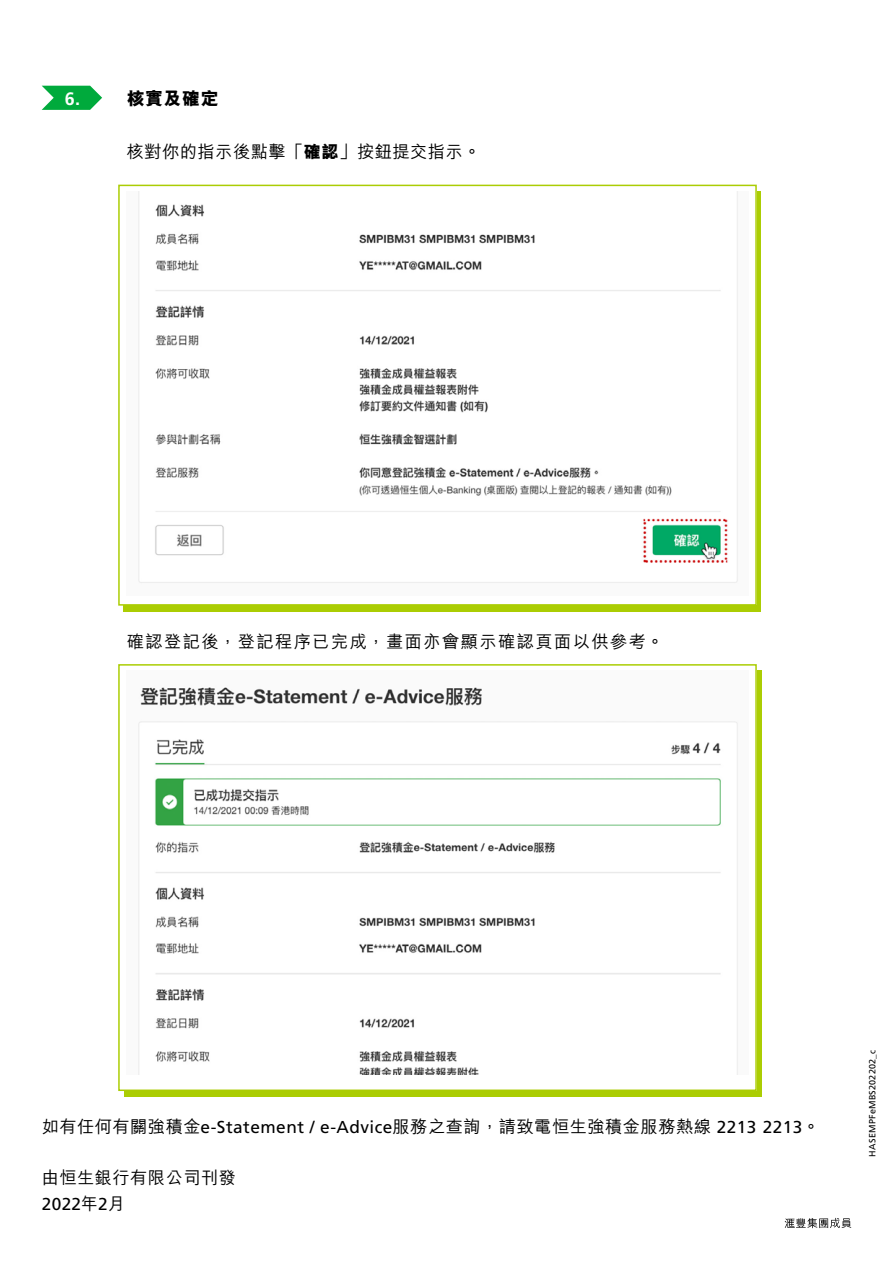
<style>
.page{position:relative;width:893px;height:1263px;background:#fff}
.page>*{position:absolute;margin:0;border:0;box-sizing:border-box;transform-origin:0 0}
.t1{font:800 18px "M Hei HK";letter-spacing:.025em;color:#000}
.t2{font:700 18px "Frutiger LT Std";color:#fff}
.t3{font:500 17.25px "M Hei HK";letter-spacing:.025em;color:#000}
.t4{font:500 17.25px "M Hei HK";letter-spacing:.08em;color:#000}
.t5{font:17.25px "Frutiger LT Std";color:#000}
.t6{font:9px "Frutiger LT Std";letter-spacing:.025em;color:#000}
.s1{font-weight:800}
.s2{font-family:"Frutiger LT Std";font-weight:400}
.s3{font-family:"M Hei HK";font-weight:500}
</style>
<div class="page">
<div style="left:123px;top:191px;width:638px;height:421px;background:#abcd03"></div>
<svg style="left:42px;top:86px;width:60px;height:24px"></svg>
<div style="left:119px;top:185px;width:637px;height:420px;background:#fff"></div>
<div style="left:118px;top:185px;width:639px;height:421px;border:2px solid #abcd03"></div>
<div style="left:124px;top:671px;width:638px;height:426px;background:#abcd03"></div>
<div style="left:119px;top:665px;width:637px;height:425px;background:#fff"></div>
<div style="left:118px;top:664px;width:639px;height:427px;border:2px solid #abcd03"></div>
<img style="left:138px;top:687px;width:600px;height:388px">
<svg style="left:785px;top:1218px;width:66px;height:10px"></svg>
<img style="left:138px;top:191px;width:600px;height:392px">
<p class="t2" style="left:65px;top:88px;width:17px">6.</p>
<p class="t1" style="left:127px;top:86px;width:93px">核實及確定</p>
<p class="t3" style="left:127px;top:140px;width:355px">核對你的指示後點擊「<span class="s1">確認</span>」按鈕提交指示。</p>
<p class="t4" style="left:127px;top:629px;width:539px">確認登記後，登記程序已完成，畫面亦會顯示確認頁面以供參考。</p>
<p class="t3" style="left:42px;top:1114px;width:780px">如有任何有關強積金<span class="s2">e-Statement / e-Advice</span>服務之查詢，請致電恒生強積金服務熱線 <span class="s2">2213 2213</span>。</p>
<p class="t3" style="left:42px;top:1165px;width:196px">由恒生銀行有限公司刊發</p>
<p class="t5" style="left:42px;top:1194px;width:85px">2022<span class="s3">年</span>2<span class="s3">月</span></p>
<p class="t6" style="left:867px;top:1157px;width:108px;rotate:-90deg">HASEMPFeMBS202202_c</p>
</div>
